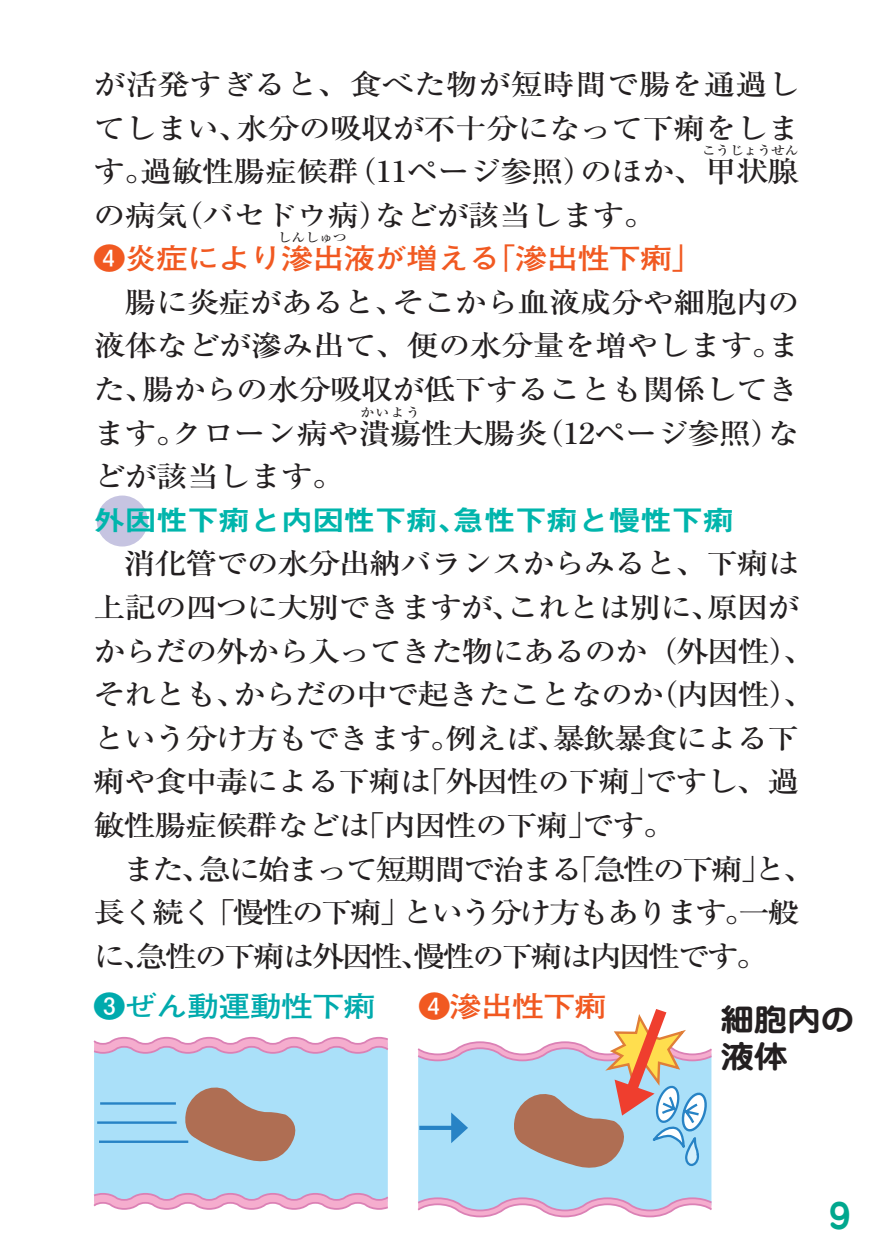
<style>
.page{position:relative;width:893px;height:1259px;background:#fff}
.page>*{position:absolute;margin:0;border:0;box-sizing:border-box;transform-origin:0 0}
.t1{font:500 57.3px "Ryumin Pro";color:#c6c4e1}
.本文{font:700 30.6px "Jun 501 Pro";letter-spacing:-.02em;color:#231f20;scale:1.11 1}
.t2{font:500 28.8px/43.5px "Ryumin Pro";letter-spacing:-.04em;color:#231f20;text-align:justify;scale:1.11 1}
.t3{font:500 28.8px/43.5px "Ryumin Pro";letter-spacing:-.08em;color:#231f20;scale:1.11 1}
.t4{font:500 28.8px "Ryumin Pro";letter-spacing:-.02em;color:#231f20;scale:1.11 1}
.t5{font:700 28.8px "Futo Go B101 Pro";letter-spacing:-.02em;color:#f15921;scale:1.11 1}
.t6{font:28.8px "Midashi Go Pro MB31";letter-spacing:-.02em;color:#00b5ac;scale:1.11 1}
.t7{font:700 28.8px "Futo Go B101 Pro";letter-spacing:-.02em;color:#00aaad;scale:1.11 1}
.t8{font:500 12.3px "Ryumin Pro";color:#231f20;scale:1.11 1}
</style>
<div class="page">
<svg style="left:417px;top:1049px;width:295px;height:168px;background:#c1d8f0"></svg>
<svg style="left:94px;top:1036px;width:294px;height:174px;background:#b8d6f0"></svg>
<svg style="left:179px;top:1083px;width:120px;height:81px;background:#aca19d"></svg>
<hr style="left:100px;top:1102px;width:76px;height:2px;background:#2783c5">
<hr style="left:97px;top:1121px;width:80px;height:2px;background:#2783c5">
<hr style="left:99px;top:1140px;width:89px;height:3px;background:#2783c5">
<svg style="left:418px;top:1009px;width:293px;height:161px"></svg>
<p class="t2" style="left:94px;top:60px;width:638px">が活発すぎると、食べた物が短時間で腸を通過してしまい、水分の吸収が不十分になって下痢をします。過敏性腸症候群（11ページ参照）のほか、甲状腺</p>
<p class="t8" style="left:702px;top:141px;width:89px">こうじょうせん</p>
<p class="t4" style="left:94px;top:192px;width:508px">の病気（バセドウ病）などが該当します。</p>
<p class="t5" style="left:94px;top:235px;width:551px">❹炎症により滲出液が増える「滲出性下痢」</p>
<p class="t8" style="left:278px;top:228px;width:64px">しんしゅつ</p>
<p class="t2" style="left:94px;top:278px;width:637px">　腸に炎症があると、そこから血液成分や細胞内の液体などが滲み出て、便の水分量を増やします。また、腸からの水分吸収が低下することも関係してきます。クローン病や潰瘍性大腸炎（12ページ参照）な</p>
<p class="t8" style="left:360px;top:402px;width:55px">かいよう</p>
<p class="t4" style="left:94px;top:454px;width:227px">どが該当します。</p>
<p class="t6" style="left:94px;top:497px;width:579px">外因性下痢と内因性下痢、急性下痢と慢性下痢</p>
<p class="t2" style="left:94px;top:540px;width:652px;text-align:left">　消化管での水分出納バランスからみると、下痢は上記の四つに大別できますが、これとは別に、原因がからだの外から入ってきた物にあるのか（外因性）、それとも、からだの中で起きたことなのか（内因性）、という分け方もできます。例えば、暴飲暴食による下痢や食中毒による下痢は「外因性の下痢」ですし、過敏性腸症候群などは「内因性の下痢」です。</p>
<p class="t3" style="left:94px;top:845px;width:652px">　また、急に始まって短期間で治まる「急性の下痢」と、長く続く「慢性の下痢」という分け方もあります。一般に、急性の下痢は外因性、慢性の下痢は内因性です。</p>
<p class="本文" style="left:720px;top:995px;width:122px">細胞内の</p>
<p class="本文" style="left:720px;top:1031px;width:62px">液体</p>
<p class="t1" style="left:94px;top:476px;width:59px">●</p>
<p class="t7" style="left:94px;top:983px;width:255px">❸ぜん動運動性下痢</p>
<p class="t5" style="left:418px;top:983px;width:171px">❹滲出性下痢</p>
</div>
